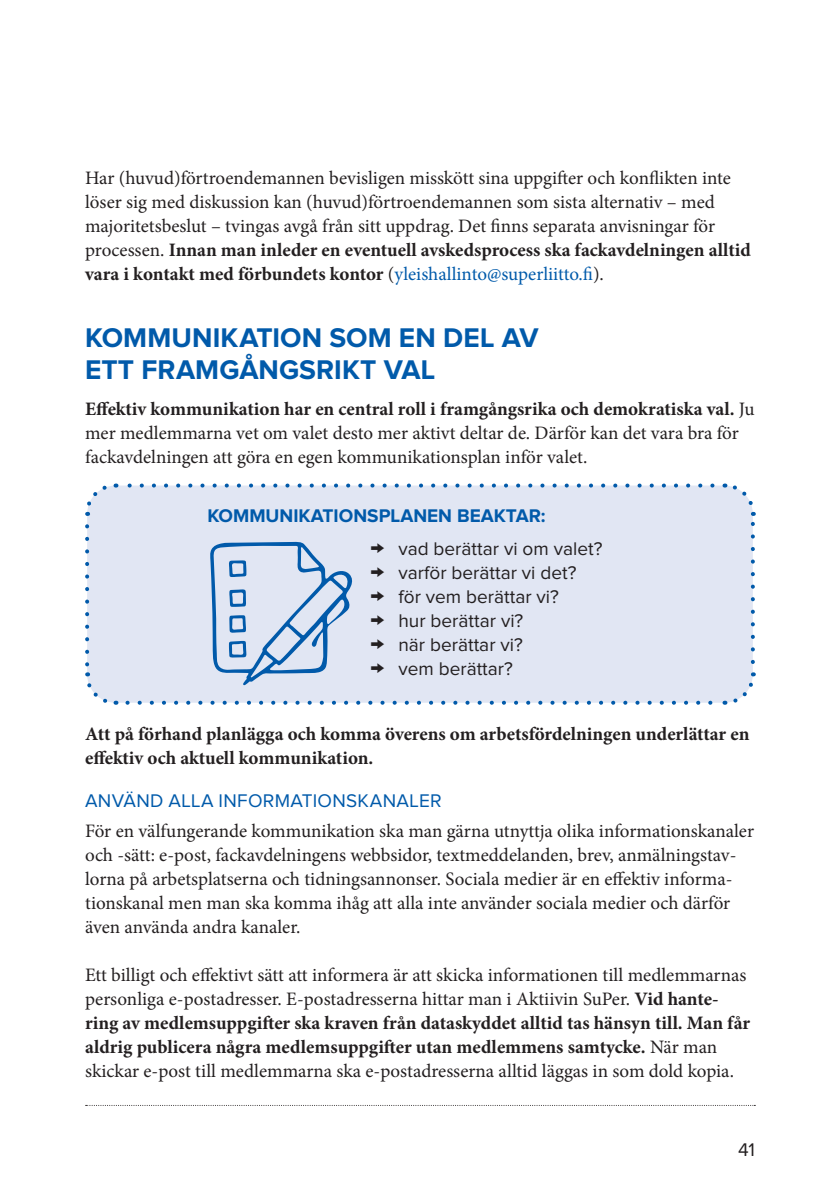
<style>
.page{position:relative;width:840px;height:1191px;background:#fff}
.page>*{position:absolute;margin:0;border:0;box-sizing:border-box;transform-origin:0 0}
.t1{font:700 28px/32px "Proxima Nova";letter-spacing:.005em;color:#015aaa}
.t2{font:19px/24px "Minion Pro";color:#231f20}
.t3{font:19px "Proxima Nova";color:#231f20}
.t4{font:700 19px/24px "Minion Pro";color:#231f20}
.t5{font:19px "Proxima Nova";letter-spacing:.015em;color:#015aaa}
.t6{font:700 19px "Proxima Nova";color:#015aaa}
.s1{font-weight:700}
.s2{color:#015aaa}
.s3{font-size:24px}
</style>
<div class="page">
<svg style="left:86px;top:1105px;width:669px;height:1px"></svg>
<div style="left:87px;top:485px;width:665px;height:217px;background:#e1e6f3;border-radius:28px"></div>
<svg style="left:127px;top:700px;width:591px;height:4px"></svg>
<svg style="left:85px;top:526px;width:31px;height:179px"></svg>
<svg style="left:724px;top:672px;width:32px;height:33px"></svg>
<svg style="left:724px;top:483px;width:31px;height:179px"></svg>
<svg style="left:85px;top:483px;width:627px;height:33px"></svg>
<svg style="left:210px;top:541px;width:142px;height:144px"></svg>
<p class="t2" style="left:85px;top:166px;width:666px">Har (huvud)förtroendemannen bevisligen misskött sina uppgifter och konflikten inte löser sig med diskussion kan (huvud)förtroendemannen som sista alternativ – med majoritetsbeslut – tvingas avgå från sitt uppdrag. Det finns separata anvisningar för processen. <span class="s1">Innan man inleder en eventuell avskedsprocess ska fackavdelningen alltid vara i kontakt med förbundets kontor</span> (<span class="s2">yleishallinto@superliitto.fi</span>).</p>
<h1 class="t1" style="left:85px;top:323px;width:455px">KOMMUNIKATION SOM EN DEL AV<br>ETT FRAMGÅNGSRIKT VAL</h1>
<p class="t2" style="left:85px;top:397px;width:670px"><span class="s1">Effektiv kommunikation har en central roll i framgångsrika och demokratiska val.</span> Ju mer medlemmarna vet om valet desto mer aktivt deltar de. Därför kan det vara bra för fackavdelningen att göra en egen kommunikationsplan inför valet.</p>
<p class="t6" style="left:207px;top:506px;width:339px">KOMMUNIKATIONSPLANEN BEAKTAR:</p>
<p class="t3" style="left:370px;top:540px;width:234px"><span class="s3">→</span> vad berättar vi om valet?</p>
<p class="t3" style="left:370px;top:564px;width:208px"><span class="s3">→</span> varför berättar vi det?</p>
<p class="t3" style="left:370px;top:588px;width:190px"><span class="s3">→</span> för vem berättar vi?</p>
<p class="t3" style="left:370px;top:612px;width:155px"><span class="s3">→</span> hur berättar vi?</p>
<p class="t3" style="left:370px;top:636px;width:154px"><span class="s3">→</span> när berättar vi?</p>
<p class="t3" style="left:370px;top:660px;width:144px"><span class="s3">→</span> vem berättar?</p>
<p class="t4" style="left:85px;top:722px;width:665px">Att på förhand planlägga och komma överens om arbetsfördelningen underlättar en effektiv och aktuell kommunikation.</p>
<p class="t5" style="left:85px;top:792px;width:358px">ANVÄND ALLA INFORMATIONSKANALER</p>
<p class="t2" style="left:85px;top:819px;width:670px">För en välfungerande kommunikation ska man gärna utnyttja olika informationskanaler och -sätt: e-post, fackavdelningens webbsidor, textmeddelanden, brev, anmälningstav&shy;lorna på arbetsplatserna och tidningsannonser. Sociala medier är en effektiv informa&shy;tionskanal men man ska komma ihåg att alla inte använder sociala medier och därför även använda andra kanaler.</p>
<p class="t2" style="left:85px;top:963px;width:666px">Ett billigt och effektivt sätt att informera är att skicka informationen till medlemmarnas personliga e-postadresser. E-postadresserna hittar man i Aktiivin SuPer. <span class="s1">Vid hante&shy;ring av medlemsuppgifter ska kraven från dataskyddet alltid tas hänsyn till. Man får aldrig publicera några medlemsuppgifter utan medlemmens samtycke.</span> När man skickar e-post till medlemmarna ska e-postadresserna alltid läggas in som dold kopia.</p>
<p class="t3" style="left:737px;top:1141px;width:18px">41</p>
</div>
